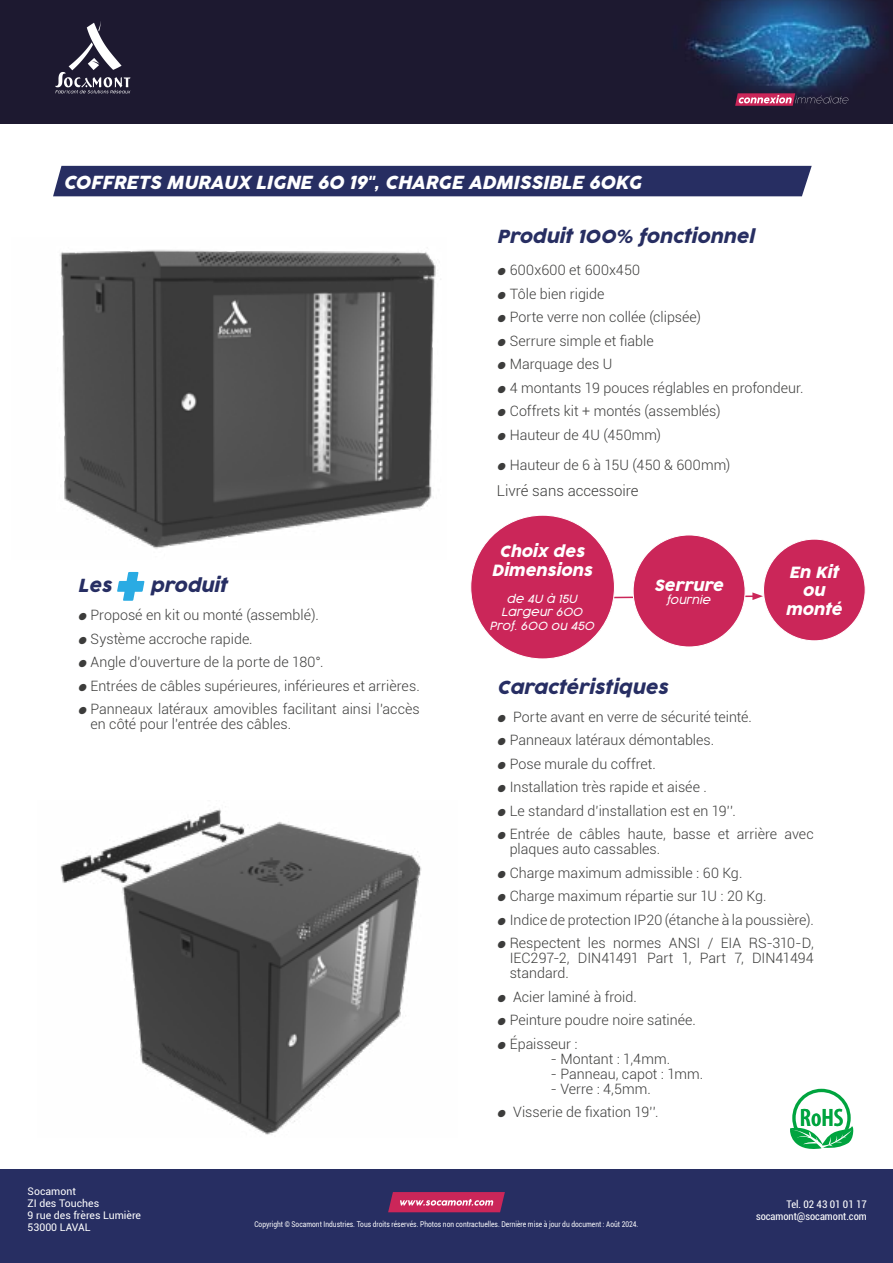
<style>
.page{position:relative;width:893px;height:1263px;background:#fff}
.page>*{position:absolute;margin:0;border:0;box-sizing:border-box;transform-origin:0 0}
.t1{font:600 condensed 25.2px "Myriad Pro";color:#00a43f}
.t2{font:italic 18px "Cocogoose Pro";letter-spacing:-.01em;color:#fff}
.t3{font:italic 18px "Cocogoose Pro";color:#272e63}
.t4{font:italic 18px "Cocogoose Pro";color:#272e62}
.t5{font:italic 15.45px/18.6px "Cocogoose Pro";color:#fff;text-align:center}
.t6{font:300 15px "Roboto";color:#3c3c3b}
.t7{font:300 14.25px/23.5px "Roboto";color:#3c3c3b}
.t8{font:italic 300 11.25px/13.5px "Cocogoose Pro";color:#fff;text-align:center}
.t9{font:10.5px/12px "Roboto";color:#fff}
.t10{font:condensed 10.5px/12px "Roboto";color:#fff;text-align:right}
.t11{font:7.95px "Roboto";color:#fff;scale:.83 1}
.s1{font-family:"Cocogoose Pro";font-weight:400;font-style:italic}
</style>
<div class="page">
<img style="left:0;top:0;width:893px;height:123px">
<svg style="left:735px;top:93px;width:113px;height:13px"></svg>
<svg style="left:55px;top:21px;width:75px;height:72px;background:#494659"></svg>
<div style="left:53px;top:166px;width:759px;height:30px;background:#272e62"></div>
<svg style="left:792px;top:1089px;width:59px;height:58px"></svg>
<div style="left:795px;top:1092px;width:52px;height:52px;background:#fff;border-radius:50%"></div>
<svg style="left:790px;top:1123px;width:64px;height:26px"></svg>
<img style="left:60px;top:250px;width:376px;height:299px">
<img style="left:60px;top:808px;width:362px;height:327px">
<svg style="left:117px;top:572px;width:27px;height:29px"></svg>
<svg style="left:614px;top:592px;width:149px;height:8px"></svg>
<div style="left:471px;top:515px;width:143px;height:144px;background:#cb2659;border-radius:50%"></div>
<div style="left:633px;top:535px;width:112px;height:112px;background:#cb2659;border-radius:50%"></div>
<div style="left:763px;top:539px;width:102px;height:102px;background:#cb2659;border-radius:50%"></div>
<div style="left:0;top:1169px;width:893px;height:94px;background:#272e62"></div>
<svg style="left:388px;top:1192px;width:117px;height:20px;background:#c93f6c"></svg>
<p class="t2" style="left:63px;top:170px;width:580px">COFFRETS MURAUX LIGNE 60 19", CHARGE ADMISSIBLE 60KG</p>
<p class="t3" style="left:78px;top:573px;width:35px">Les</p>
<p class="t3" style="left:150px;top:573px;width:78px">produit</p>
<p class="t7" style="left:78px;top:603px;width:343px"><span class="s1">Ǔ</span> Proposé en kit ou monté (assemblé).<br><span class="s1">Ǔ</span> Système accroche rapide.<br><span class="s1">Ǔ</span> Angle d'ouverture de la porte de 180°.<br><span class="s1">Ǔ</span> Entrées de câbles supérieures, inférieures et arrières.<br><span class="s1">Ǔ</span> Panneaux latéraux amovibles facilitant ainsi l'accès</p>
<p class="t7" style="left:90px;top:712px;width:202px">en côté pour l'entrée des câbles.</p>
<p class="t4" style="left:497px;top:225px;width:259px">Produit 100% fonctionnel</p>
<p class="t7" style="left:497px;top:258px;width:308px"><span class="s1">Ǔ</span> 600x600 et 600x450<br><span class="s1">Ǔ</span> Tôle bien rigide<br><span class="s1">Ǔ</span> Porte verre non collée (clipsée)<br><span class="s1">Ǔ</span> Serrure simple et fiable<br><span class="s1">Ǔ</span> Marquage des U<br><span class="s1">Ǔ</span> 4 montants 19 pouces réglables en profondeur.<br><span class="s1">Ǔ</span> Coffrets kit + montés (assemblés)<br><span class="s1">Ǔ</span> Hauteur de 4U (450mm)</p>
<p class="t7" style="left:497px;top:453px;width:235px"><span class="s1">Ǔ</span> Hauteur de 6 à 15U (450 &amp; 600mm)</p>
<p class="t6" style="left:497px;top:480px;width:143px">Livré sans accessoire</p>
<p class="t5" style="left:491px;top:543px;width:102px">Choix des<br>Dimensions</p>
<p class="t8" style="left:489px;top:592px;width:106px">de 4U à 15U<br>Largeur 600<br>Prof. 600 ou 450</p>
<p class="t5" style="left:654px;top:576px;width:71px">Serrure</p>
<p class="t8" style="left:666px;top:593px;width:46px">fournie</p>
<p class="t5" style="left:785px;top:563px;width:58px">En Kit ou monté</p>
<p class="t3" style="left:497px;top:675px;width:172px">Caractéristiques</p>
<p class="t7" style="left:497px;top:705px;width:318px"><span class="s1">Ǔ</span> Porte avant en verre de sécurité teinté.<br><span class="s1">Ǔ</span> Panneaux latéraux démontables.<br><span class="s1">Ǔ</span> Pose murale du coffret.<br><span class="s1">Ǔ</span> Installation très rapide et aisée .<br><span class="s1">Ǔ</span> Le standard d’installation est en 19''.<br><span class="s1">Ǔ</span> Entrée de câbles haute, basse et arrière avec</p>
<p class="t7" style="left:497px;top:837px;width:318px;text-indent:13px">plaques auto cassables.<br><span class="s1">Ǔ</span> Charge maximum admissible : 60 Kg.<br><span class="s1">Ǔ</span> Charge maximum répartie sur 1U : 20 Kg.<br><span class="s1">Ǔ</span> Indice de protection IP20 (étanche à la poussière).<br><span class="s1">Ǔ</span> Respectent les normes ANSI / EIA RS-310-D,</p>
<p class="t7" style="left:510px;top:950px;width:306px;line-height:15px">IEC297-2, DIN41491 Part 1, Part 7, DIN41494 standard.</p>
<p class="t7" style="left:497px;top:985px;width:200px"><span class="s1">Ǔ</span> Acier laminé à froid.<br><span class="s1">Ǔ</span> Peinture poudre noire satinée.<br><span class="s1">Ǔ</span> Épaisseur :</p>
<p class="t7" style="left:551px;top:1047px;width:121px">- Montant : 1,4mm.</p>
<p class="t7" style="left:551px;top:1062px;width:154px">- Panneau, capot : 1mm.</p>
<p class="t7" style="left:497px;top:1077px;width:163px;text-indent:54px">- Verre : 4,5mm.<br><span class="s1">Ǔ</span> Visserie de fixation 19''.</p>
<h1 class="t1" style="left:800px;top:1104px;width:45px">RoHS</h1>
<p class="t9" style="left:28px;top:1185px;width:115px">Socamont<br>ZI des Touches<br>9 rue des frères Lumière<br>53000 LAVAL</p>
<p class="t11" style="left:254px;top:1219px;width:464px">Copyright © Socamont Industries. Tous droits réservés. Photos non contractuelles. Dernière mise à jour du document : Août 2024.</p>
<p class="t10" style="left:756px;top:1198px;width:112px">Tel. 02 43 01 01 17 socamont@socamont.com</p>
</div>
